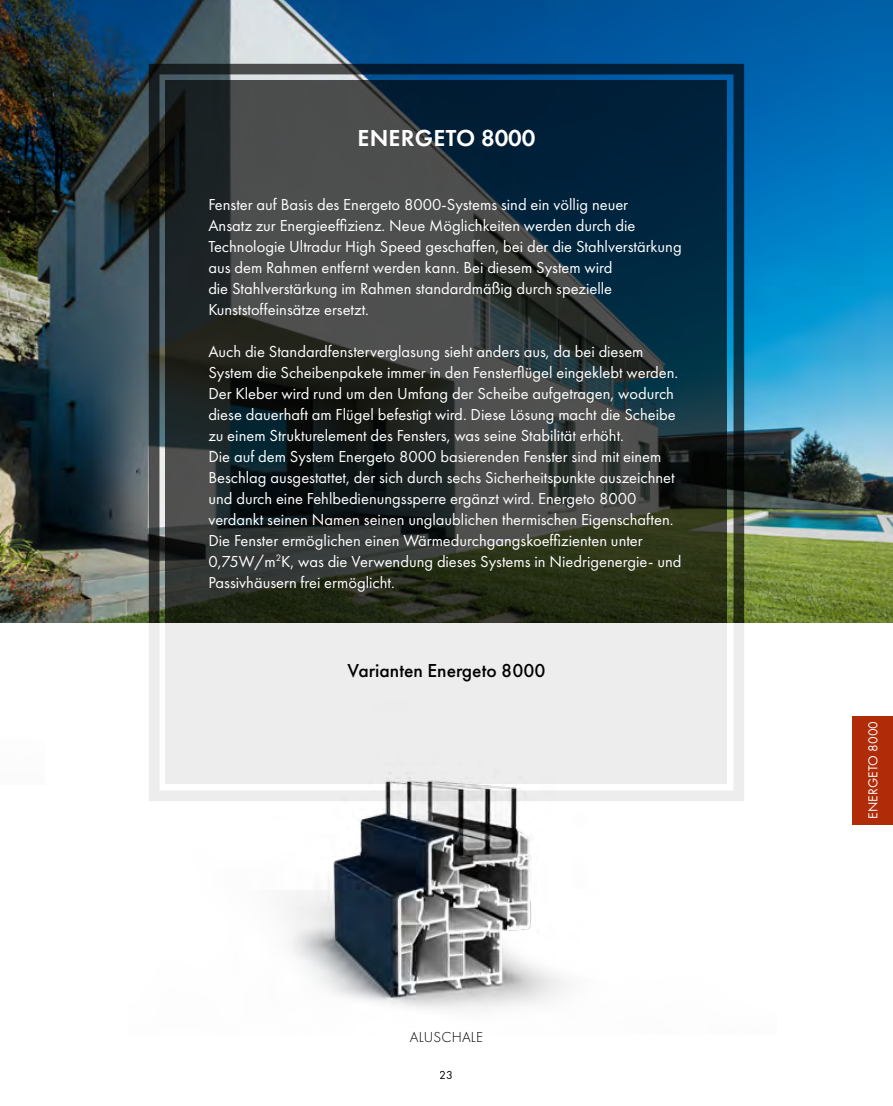
<style>
.page{position:relative;width:893px;height:1106px;background:#fff}
.page>*{position:absolute;margin:0;border:0;box-sizing:border-box;transform-origin:0 0}
.t1{font:600 24px "Futura PT";letter-spacing:.01em;color:#fff}
.t2{font:500 19.5px "Futura PT";color:#000}
.t3{font:16.5px/21px "Futura PT";color:#fff}
.t4{font:300 15px "Futura PT";letter-spacing:.01em;color:#000}
.t5{font:13.5px "Futura PT";letter-spacing:.01em;color:#fff}
.t6{font:12px "Futura PT";color:#000}
</style>
<div class="page">
<img style="left:0;top:0;width:893px;height:622px">
<svg style="left:149px;top:64px;width:595px;height:538px;background:#254454"></svg>
<svg style="left:166px;top:81px;width:561px;height:521px;background:#273335"></svg>
<img style="left:0;top:135px;width:45px;height:488px">
<img style="left:129px;top:602px;width:648px;height:408px">
<div style="left:852px;top:716px;width:41px;height:108px;background:#b02b08"></div>
<h1 class="t1" style="left:358px;top:123px;width:180px">ENERGETO 8000</h1>
<p class="t3" style="left:208px;top:193px;width:475px">Fenster auf Basis des Energeto 8000-Systems sind ein völlig neuer<br>Ansatz zur Energieeffizienz. Neue Möglichkeiten werden durch die Technologie Ultradur High Speed geschaffen, bei der die Stahlverstärkung aus dem Rahmen entfernt werden kann. Bei diesem System wird<br>die Stahlverstärkung im Rahmen standardmäßig durch spezielle Kunststoffeinsätze ersetzt.</p>
<p class="t3" style="left:208px;top:340px;width:475px">Auch die Standardfensterverglasung sieht anders aus, da bei diesem System die Scheibenpakete immer in den Fensterflügel eingeklebt werden.<br>Der Kleber wird rund um den Umfang der Scheibe aufgetragen, wodurch diese dauerhaft am Flügel befestigt wird. Diese Lösung macht die Scheibe zu einem Strukturelement des Fensters, was seine Stabilität erhöht.<br>Die auf dem System Energeto 8000 basierenden Fenster sind mit einem Beschlag ausgestattet, der sich durch sechs Sicherheitspunkte auszeichnet und durch eine Fehlbedienungssperre ergänzt wird. Energeto 8000 verdankt seinen Namen seinen unglaublichen thermischen Eigenschaften.<br>Die Fenster ermöglichen einen Wärmedurchgangskoeffizienten unter 0,75W/m<sup>2</sup>K, was die Verwendung dieses Systems in Niedrigenergie- und Passivhäusern frei ermöglicht.</p>
<p class="t2" style="left:347px;top:658px;width:200px">Varianten Energeto 8000</p>
<p class="t4" style="left:410px;top:1028px;width:75px">ALUSCHALE</p>
<p class="t6" style="left:440px;top:1067px;width:15px">23</p>
<p class="t5" style="left:865px;top:818px;width:99px;rotate:-90deg">ENERGETO 8000</p>
</div>
